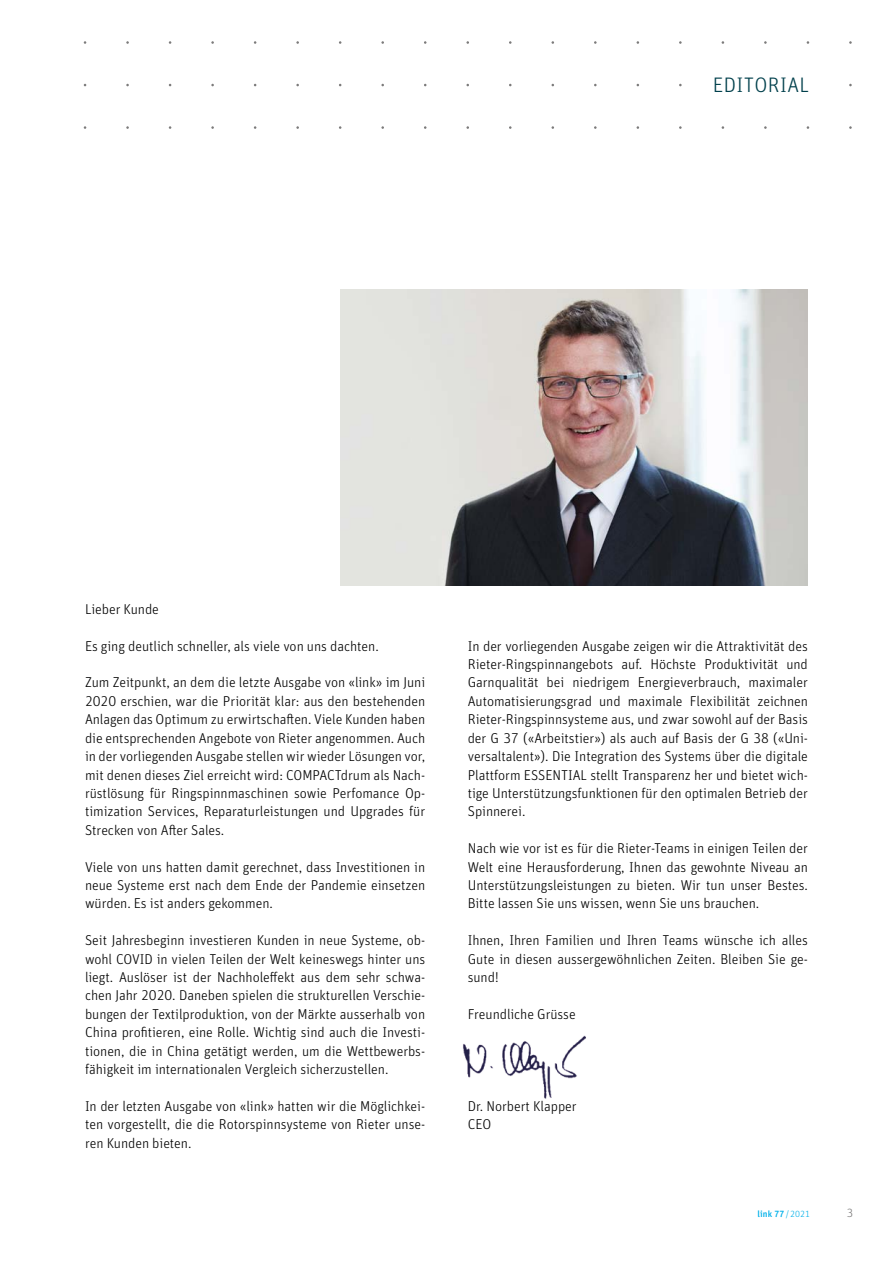
<style>
.page{position:relative;width:893px;height:1263px;background:#fff}
.page>*{position:absolute;margin:0;border:0;box-sizing:border-box;transform-origin:0 0}
.t1{font:300 21px "Unit Pro";letter-spacing:.02em;color:#00404c}
.t2{font:300 14.25px/18.5px "Unit Pro";letter-spacing:-.005em;color:#000;text-align:justify}
.t3{font:300 12px "Unit Pro";color:#7c7b7b}
.t4{font:500 9px "Unit Pro";letter-spacing:.01em;color:#00b0e9}
.s1{font-weight:300}
</style>
<div class="page">
<img style="left:340px;top:289px;width:468px;height:297px">
<img style="left:463px;top:1035px;width:123px;height:64px">
<h1 class="t1" style="left:713px;top:70px;width:98px">EDITORIAL</h1>
<p class="t2" style="left:85px;top:599px;width:75px">Lieber Kunde</p>
<p class="t2" style="left:85px;top:636px;width:295px">Es ging deutlich schneller, als viele von uns dachten.</p>
<p class="t2" style="left:85px;top:673px;width:342px">Zum Zeitpunkt, an dem die letzte Ausgabe von «link» im Juni 2020 erschien, war die Priorität klar: aus den bestehenden Anlagen das Optimum zu erwirtschaften. Viele Kunden haben die entsprechenden Angebote von Rieter angenommen. Auch in der vorliegenden Ausgabe stellen wir wieder Lösungen vor, mit denen dieses Ziel erreicht wird: COMPACTdrum als Nach&shy;rüstlösung für Ringspinnmaschinen sowie Perfomance Op&shy;timization Services, Reparaturleistungen und Upgrades für Strecken von After Sales.</p>
<p class="t2" style="left:85px;top:857px;width:342px">Viele von uns hatten damit gerechnet, dass Investitionen in neue Systeme erst nach dem Ende der Pandemie einsetzen würden. Es ist anders gekommen.</p>
<p class="t2" style="left:85px;top:930px;width:342px">Seit Jahresbeginn investieren Kunden in neue Systeme, ob&shy;wohl COVID in vielen Teilen der Welt keineswegs hinter uns liegt. Auslöser ist der Nachholeffekt aus dem sehr schwa&shy;chen Jahr 2020. Daneben spielen die strukturellen Verschie&shy;bungen der Textilproduktion, von der Märkte ausserhalb von China profitieren, eine Rolle. Wichtig sind auch die Investi&shy;tionen, die in China getätigt werden, um die Wettbewerbs&shy;fähigkeit im internationalen Vergleich sicherzustellen.</p>
<p class="t2" style="left:85px;top:1096px;width:342px">In der letzten Ausgabe von «link» hatten wir die Möglichkei&shy;ten vorgestellt, die die Rotorspinnsysteme von Rieter unse&shy;ren Kunden bieten.</p>
<p class="t2" style="left:468px;top:636px;width:342px">In der vorliegenden Ausgabe zeigen wir die Attraktivität des Rieter-Ringspinnangebots auf. Höchste Produktivität und Garnqualität bei niedrigem Energieverbrauch, maximaler Automatisierungsgrad und maximale Flexibilität zeichnen Rieter-Ringspinnsysteme aus, und zwar sowohl auf der Basis der G 37 («Arbeitstier») als auch auf Basis der G 38 («Uni&shy;versaltalent»). Die Integration des Systems über die digitale Plattform ESSENTIAL stellt Transparenz her und bietet wich&shy;tige Unterstützungsfunktionen für den optimalen Betrieb der Spinnerei.</p>
<p class="t2" style="left:468px;top:838px;width:342px">Nach wie vor ist es für die Rieter-Teams in einigen Teilen der Welt eine Herausforderung, Ihnen das gewohnte Niveau an Unterstützungsleistungen zu bieten. Wir tun unser Bestes.<br>Bitte lassen Sie uns wissen, wenn Sie uns brauchen.</p>
<p class="t2" style="left:468px;top:930px;width:342px">Ihnen, Ihren Familien und Ihren Teams wünsche ich alles Gute in diesen aussergewöhnlichen Zeiten. Bleiben Sie ge&shy;sund!</p>
<p class="t2" style="left:468px;top:1004px;width:109px">Freundliche Grüsse</p>
<p class="t2" style="left:468px;top:1096px;width:110px">Dr. Norbert Klapper<br>CEO</p>
<p class="t4" style="left:758px;top:1207px;width:54px">link 77 <span class="s1">/2021</span></p>
<p class="t3" style="left:847px;top:1205px;width:8px">3</p>
</div>
